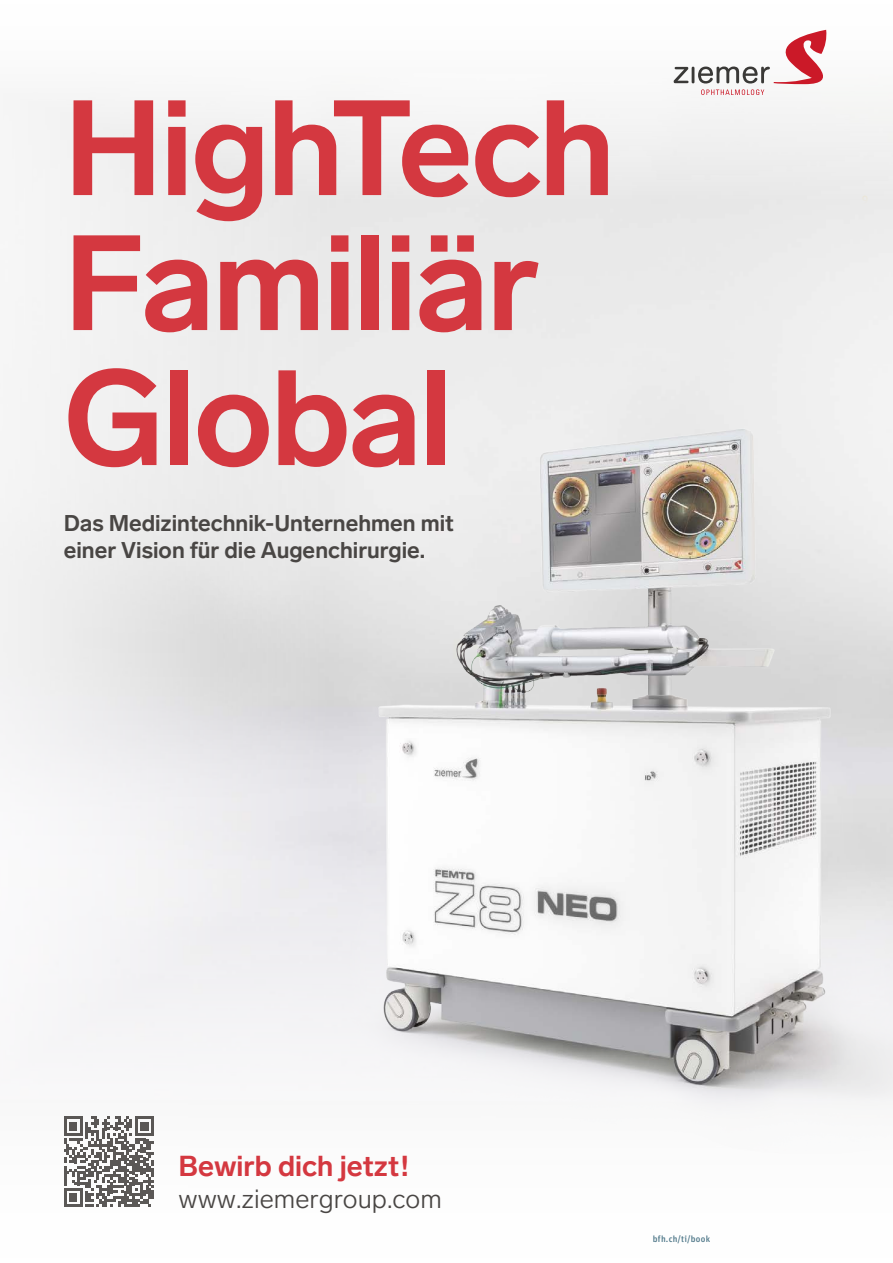
<style>
.page{position:relative;width:893px;height:1263px;background:#fff}
.page>*{position:absolute;margin:0;border:0;box-sizing:border-box;transform-origin:0 0}
.t1{font:700 133.35px/135px "Lab Grotesque";letter-spacing:-.015em;color:#d43840}
.t2{font:700 28.5px "Lab Grotesque";color:#d43840}
.t3{font:300 27px "Lab Grotesque";color:#494644}
.t4{font:700 22.5px/27px "Lab Grotesque";color:#494644}
.t5{font:500 9px "Unit Rounded Pro";letter-spacing:.025em;color:#50798a}
</style>
<div class="page">
<img style="left:188px;top:205px;width:705px;height:905px">
<svg style="left:674px;top:30px;width:152px;height:65px"></svg>
<svg style="left:64px;top:1116px;width:90px;height:91px"></svg>
<h1 class="t1" style="left:64px;top:75px;width:553px">HighTech<br>Familiär<br>Global</h1>
<p class="t4" style="left:64px;top:508px;width:391px">Das Medizintechnik-Unternehmen mit einer Vision für die Augenchirurgie.</p>
<p class="t2" style="left:179px;top:1146px;width:232px">Bewirb dich jetzt!</p>
<p class="t3" style="left:179px;top:1181px;width:265px">www.ziemergroup.com</p>
<p class="t5" style="left:653px;top:1232px;width:59px">bfh.ch/ti/book</p>
</div>
